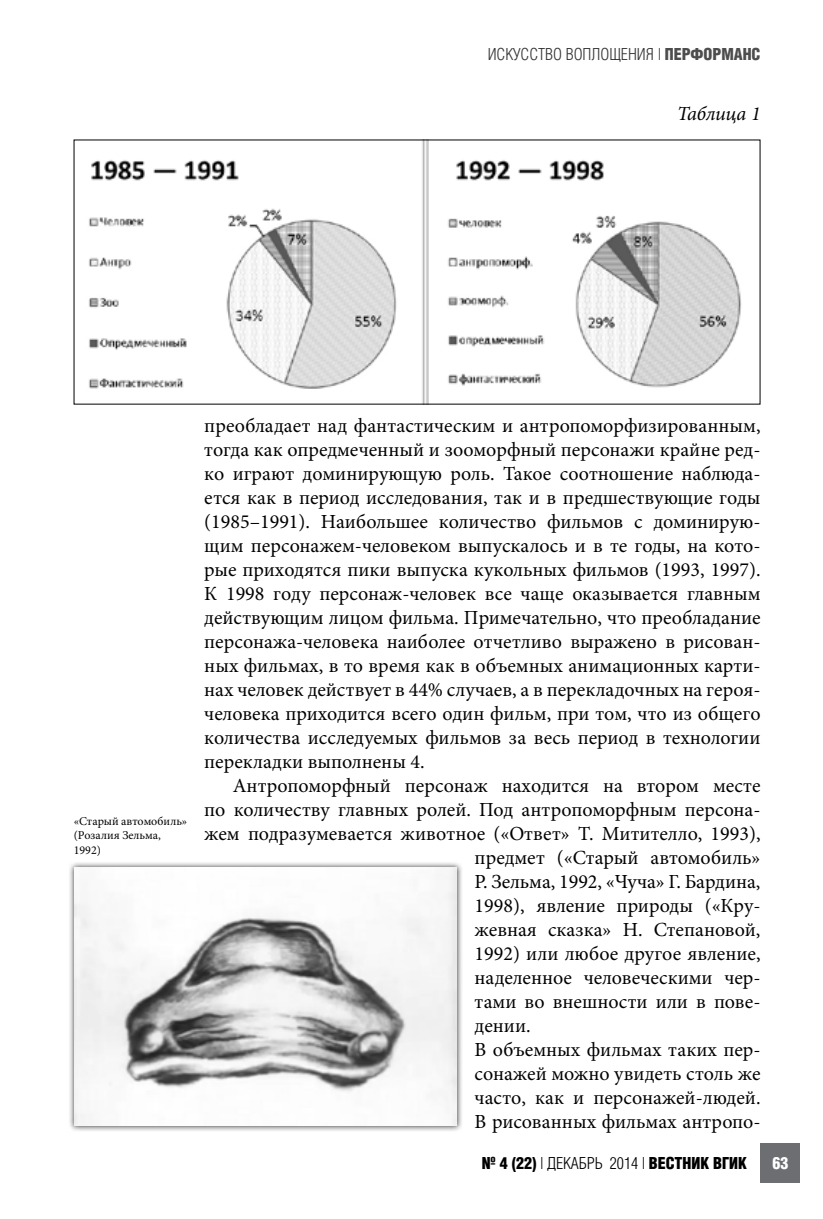
<style>
.page{position:relative;width:823px;height:1219px;background:#fff}
.page>*{position:absolute;margin:0;border:0;box-sizing:border-box;transform-origin:0 0}
.t1{font:20px/24px "Minion Pro";color:#000;text-align:justify}
.t2{font:italic 20px "Minion Pro";letter-spacing:-.01em;color:#000}
.t3{font:700 16px "AG Letterica Cond L";color:#000}
.t4{font:16px "AG Letterica Cond L";color:#333}
.t5{font:700 16px "AG Letterica Cond L";color:#fff}
.t6{font:12px/14.4px "Minion Pro";color:#000}
.s1{font-weight:700;color:#4d4d4d}
.s2{font-weight:400}
</style>
<div class="page">
<div style="left:760px;top:1143px;width:39px;height:40px;background:#6d6e71"></div>
<img style="left:89px;top:141px;width:652px;height:262px">
<div style="left:68px;top:861px;width:395px;height:271px;background:#000;opacity:.75"></div>
<img style="left:74px;top:867px;width:382px;height:259px">
<p class="t4" style="left:487px;top:44px;width:274px">ИСКУССТВО ВОПЛОЩЕНИЯ | <span class="s1">ПЕРФОРМАНС</span></p>
<p class="t2" style="left:676px;top:100px;width:85px">Таблица 1</p>
<p class="t6" style="left:74px;top:814px;width:115px">«Старый автомобиль» (Розалия Зельма,<br>1992)</p>
<p class="t1" style="left:204px;top:414px;width:557px">преобладает над фантастическим и антропоморфизированным, тогда как опредмеченный и зооморфный персонажи крайне ред&shy;ко играют доминирующую роль. Такое соотношение наблюда&shy;ется как в период исследования, так и в предшествующие годы (1985–1991). Наибольшее количество фильмов с доминирую&shy;щим персонажем-человеком выпускалось и в те годы, на кото&shy;рые приходятся пики выпуска кукольных фильмов (1993, 1997).<br>К 1998 году персонаж-человек все чаще оказывается главным действующим лицом фильма. Примечательно, что преобладание персонажа-человека наиболее отчетливо выражено в рисован&shy;ных фильмах, в то время как в объемных анимационных карти&shy;нах человек действует в 44% случаев, а в перекладочных на героя&shy;человека приходится всего один фильм, при том, что из общего количества исследуемых фильмов за весь период в технологии перекладки выполнены 4.</p>
<p class="t1" style="left:232px;top:774px;width:529px">Антропоморфный персонаж находится на втором месте</p>
<p class="t1" style="left:204px;top:798px;width:557px">по количеству главных ролей. Под антропоморфным персона-</p>
<p class="t1" style="left:204px;top:822px;width:557px">жем подразумевается животное («Ответ» Т. Митителло, 1993),</p>
<p class="t1" style="left:474px;top:846px;width:287px">предмет («Старый автомобиль»</p>
<p class="t1" style="left:474px;top:870px;width:287px">Р. Зельма, 1992, «Чуча» Г. Бардина,</p>
<p class="t1" style="left:474px;top:894px;width:287px">1998), явление природы («Кру-</p>
<p class="t1" style="left:474px;top:918px;width:287px">жевная сказка» Н. Степановой,</p>
<p class="t1" style="left:474px;top:942px;width:287px">1992) или любое другое явление,</p>
<p class="t1" style="left:474px;top:966px;width:287px">наделенное человеческими чер-</p>
<p class="t1" style="left:474px;top:990px;width:287px">тами во внешности или в пове-</p>
<p class="t1" style="left:474px;top:1014px;width:58px">дении.</p>
<p class="t1" style="left:474px;top:1038px;width:287px">В объемных фильмах таких пер-</p>
<p class="t1" style="left:474px;top:1062px;width:287px">сонажей можно увидеть столь же</p>
<p class="t1" style="left:474px;top:1086px;width:287px">часто, как и персонажей-людей.</p>
<p class="t1" style="left:474px;top:1110px;width:287px">В рисованных фильмах антропо-</p>
<p class="t3" style="left:481px;top:1153px;width:267px">№ 4 (22) <span class="s2">| ДЕКАБРЬ 2014 |</span> ВЕСТНИК ВГИК</p>
<p class="t5" style="left:772px;top:1153px;width:17px">63</p>
</div>
